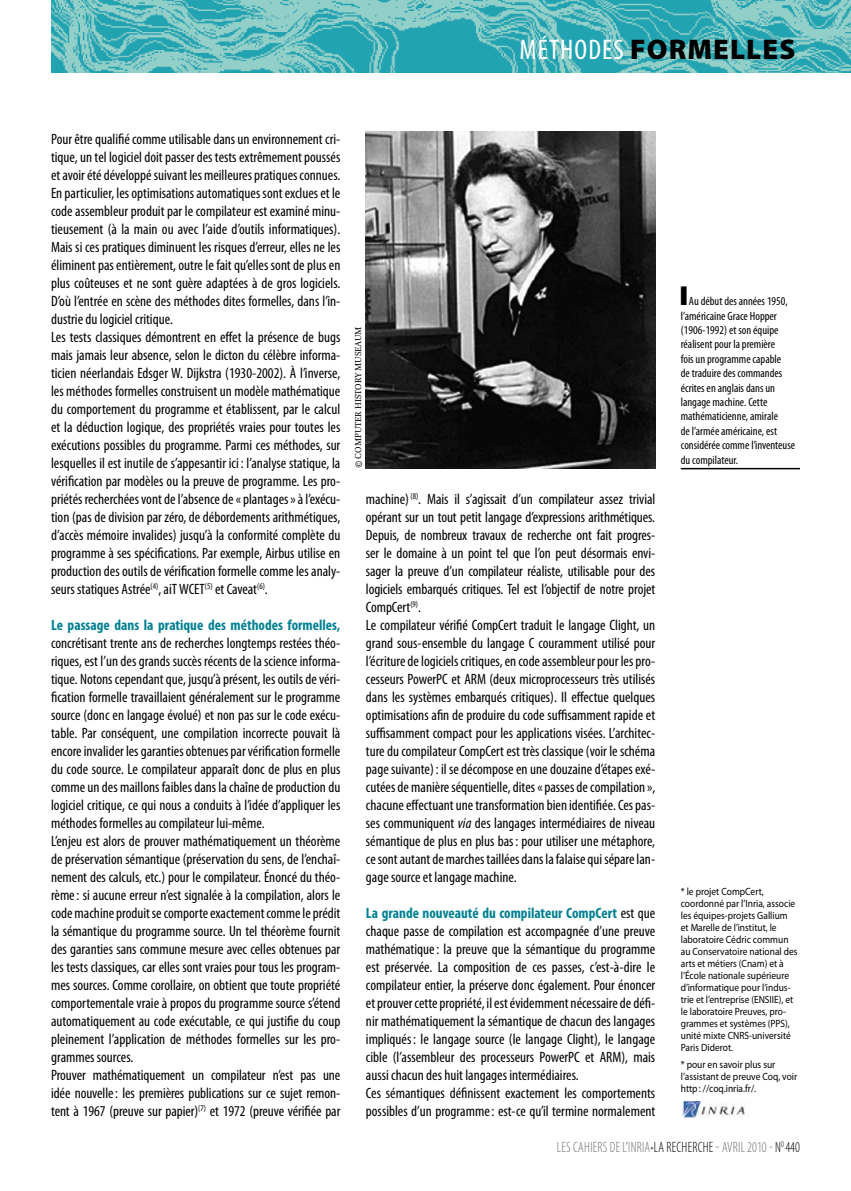
<style>
.page{position:relative;width:851px;height:1191px;background:#fff}
.page>*{position:absolute;margin:0;border:0;box-sizing:border-box;transform-origin:0 0}
.t1{font:900 28.5px "Myriad Pro";letter-spacing:.04em;color:#000}
.t2{font:condensed 28.5px "Myriad Pro";color:#fff}
.t3{font:condensed 15px/18px "Myriad Pro";color:#000}
.t4{font:300 condensed 15px "Myriad Pro";letter-spacing:.02em;color:#707173;scale:.9 1}
.t5{font:700 condensed 15px "Myriad Pro";color:#008193}
.t6{font:condensed 12px/14.4px "Myriad Pro";color:#000}
.t7{font:10.5px/12px "Myriad Pro";color:#000;scale:.9 1}
.t8{font:9px "Proforma";color:#000}
.s1{font-style:italic}
.s2{font-weight:700;color:#008193}
.s3{color:#000}
</style>
<div class="page">
<img style="left:682px;top:1101px;width:64px;height:16px">
<hr style="left:680px;top:468px;width:119px;height:1px;background:#000">
<img style="left:51px;top:0;width:799px;height:72px">
<img style="left:366px;top:132px;width:289px;height:336px">
<h1 class="t2" style="left:519px;top:32px;width:43px">méthodes</h1>
<h1 class="t1" style="left:630px;top:30px;width:167px">FORMELLES</h1>
<p class="t3" style="left:51px;top:130px;width:291px">Pour être qualifié comme utilisable dans un environnement cri&shy;tique, un tel logiciel doit passer des tests extrêmement poussés et avoir été développé suivant les meilleures pratiques connues.<br>En particulier, les optimisations automatiques sont exclues et le code assembleur produit par le compilateur est examiné minu&shy;tieusement (à la main ou avec l’aide d’outils informatiques).<br>Mais si ces pratiques diminuent les risques d’erreur, elles ne les éliminent pas entièrement, outre le fait qu’elles sont de plus en plus coûteuses et ne sont guère adaptées à de gros logiciels.<br>D’où l’entrée en scène des méthodes dites formelles, dans l’in&shy;dustrie du logiciel critique.<br>Les tests classiques démontrent en effet la présence de bugs mais jamais leur absence, selon le dicton du célèbre informa&shy;ticien néerlandais Edsger W. Dijkstra (1930-2002). À l’inverse, les méthodes formelles construisent un modèle mathématique du comportement du programme et établissent, par le calcul et la déduction logique, des propriétés vraies pour toutes les exécutions possibles du programme. Parmi ces méthodes, sur lesquelles il est inutile de s’appesantir ici : l’analyse statique, la vérification par modèles ou la preuve de programme. Les pro&shy;priétés recherchées vont de l’absence de «plantages» à l’exécu&shy;tion (pas de division par zéro, de débordements arithmétiques, d’accès mémoire invalides) jusqu’à la conformité complète du programme à ses spécifications. Par exemple, Airbus utilise en production des outils de vérification formelle comme les analy&shy;seurs statiques Astrée<sup>(4)</sup>, aiT WCET<sup>(5)</sup> et Caveat<sup>(6)</sup>.</p>
<p class="t5" style="left:51px;top:616px;width:291px">Le passage dans la pratique des méthodes formelles,</p>
<p class="t3" style="left:51px;top:634px;width:291px">concrétisant trente ans de recherches longtemps restées théo&shy;riques, est l’un des grands succès récents de la science informa&shy;tique. Notons cependant que, jusqu’à présent, les outils de véri&shy;fication formelle travaillaient généralement sur le programme source (donc en langage évolué) et non pas sur le code exécu&shy;table. Par conséquent, une compilation incorrecte pouvait là encore invalider les garanties obtenues par vérification formelle du code source. Le compilateur apparaît donc de plus en plus comme un des maillons faibles dans la chaîne de production du logiciel critique, ce qui nous a conduits à l’idée d’appliquer les méthodes formelles au compilateur lui-même.<br>L’enjeu est alors de prouver mathématiquement un théorème de préservation sémantique (préservation du sens, de l’enchaî&shy;nement des calculs, etc.) pour le compilateur. Énoncé du théo&shy;rème: si aucune erreur n’est signalée à la compilation, alors le code machine produit se comporte exactement comme le prédit la sémantique du programme source. Un tel théorème fournit des garanties sans commune mesure avec celles obtenues par les tests classiques, car elles sont vraies pour tous les program&shy;mes sources. Comme corollaire, on obtient que toute propriété comportementale vraie à propos du programme source s’étend automatiquement au code exécutable, ce qui justifie du coup pleinement l’application de méthodes formelles sur les pro&shy;grammes sources.<br>Prouver mathématiquement un compilateur n’est pas une idée nouvelle: les premières publications sur ce sujet remon&shy;tent à 1967 (preuve sur papier)<sup>(7)</sup> et 1972 (preuve vérifiée par</p>
<p class="t8" style="left:353px;top:468px;width:143px;rotate:-90deg">© computer history museaum</p>
<p class="t3" style="left:366px;top:490px;width:291px">machine) <sup>(8)</sup>. Mais il s’agissait d’un compilateur assez trivial opérant sur un tout petit langage d’expressions arithmétiques.<br>Depuis, de nombreux travaux de recherche ont fait progres&shy;ser le domaine à un point tel que l’on peut désormais envi&shy;sager la preuve d’un compilateur réaliste, utilisable pour des logiciels embarqués critiques. Tel est l’objectif de notre projet CompCert<sup>(9)</sup>.<br>Le compilateur vérifié CompCert traduit le langage Clight, un grand sous-ensemble du langage C couramment utilisé pour l’écriture de logiciels critiques, en code assembleur pour les pro&shy;cesseurs PowerPC et ARM (deux microprocesseurs très utilisés dans les systèmes embarqués critiques). Il effectue quelques optimisations afin de produire du code suffisamment rapide et suffisamment compact pour les applications visées. L’architec&shy;ture du compilateur CompCert est très classique (voir le schéma page suivante): il se décompose en une douzaine d’étapes exé&shy;cutées de manière séquentielle, dites «passes de compilation », chacune effectuant une transformation bien identifiée. Ces pas&shy;ses communiquent <span class="s1">via</span> des langages intermédiaires de niveau sémantique de plus en plus bas: pour utiliser une métaphore, ce sont autant de marches taillées dans la falaise qui sépare lan&shy;gage source et langage machine.</p>
<p class="t3" style="left:366px;top:904px;width:291px"><span class="s2">La grande nouveauté du compilateur CompCert</span> est que chaque passe de compilation est accompagnée d’une preuve mathématique: la preuve que la sémantique du programme est préservée. La composition de ces passes, c’est-à-dire le compilateur entier, la préserve donc également. Pour énoncer et prouver cette propriété, il est évidemment nécessaire de défi&shy;nir mathématiquement la sémantique de chacun des langages impliqués: le langage source (le langage Clight), le langage cible (l’assembleur des processeurs PowerPC et ARM), mais aussi chacun des huit langages intermédiaires.<br>Ces sémantiques définissent exactement les comportements possibles d’un programme: est-ce qu’il termine normalement</p>
<p class="t6" style="left:680px;top:294px;width:116px">■ Au début des années 1950, l’américaine Grace Hopper (1906-1992) et son équipe réalisent pour la première<br>fois un programme capable<br>de traduire des commandes écrites en anglais dans un langage machine. Cette mathématicienne, amirale<br>de l’armée américaine, est considérée comme l’inventeuse du compilateur.</p>
<p class="t7" style="left:680px;top:885px;width:131px">* le projet CompCert, coordonné par l’Inria, associe les équipes-projets Gallium et Marelle de l’institut, le laboratoire Cédric commun au Conservatoire national des arts et métiers (Cnam) et à l’École nationale supérieure d’informatique pour l’indus&shy;trie et l’entreprise (ENSIIE), et le laboratoire Preuves, pro&shy;grammes et systèmes (PPS), unité mixte CNRS-université<br>Paris Diderot.</p>
<p class="t7" style="left:680px;top:1058px;width:131px">* pour en savoir plus sur l’assistant de preuve Coq, voir http: //coq.inria.fr/.</p>
<p class="t4" style="left:556px;top:1138px;width:271px">LES CAHIERS DE L’INRIA•<span class="s3">LA RECHERCHE</span> - AVRIL 2010- <span class="s3">N</span><sup>0</sup><span class="s3">440</span></p>
</div>
